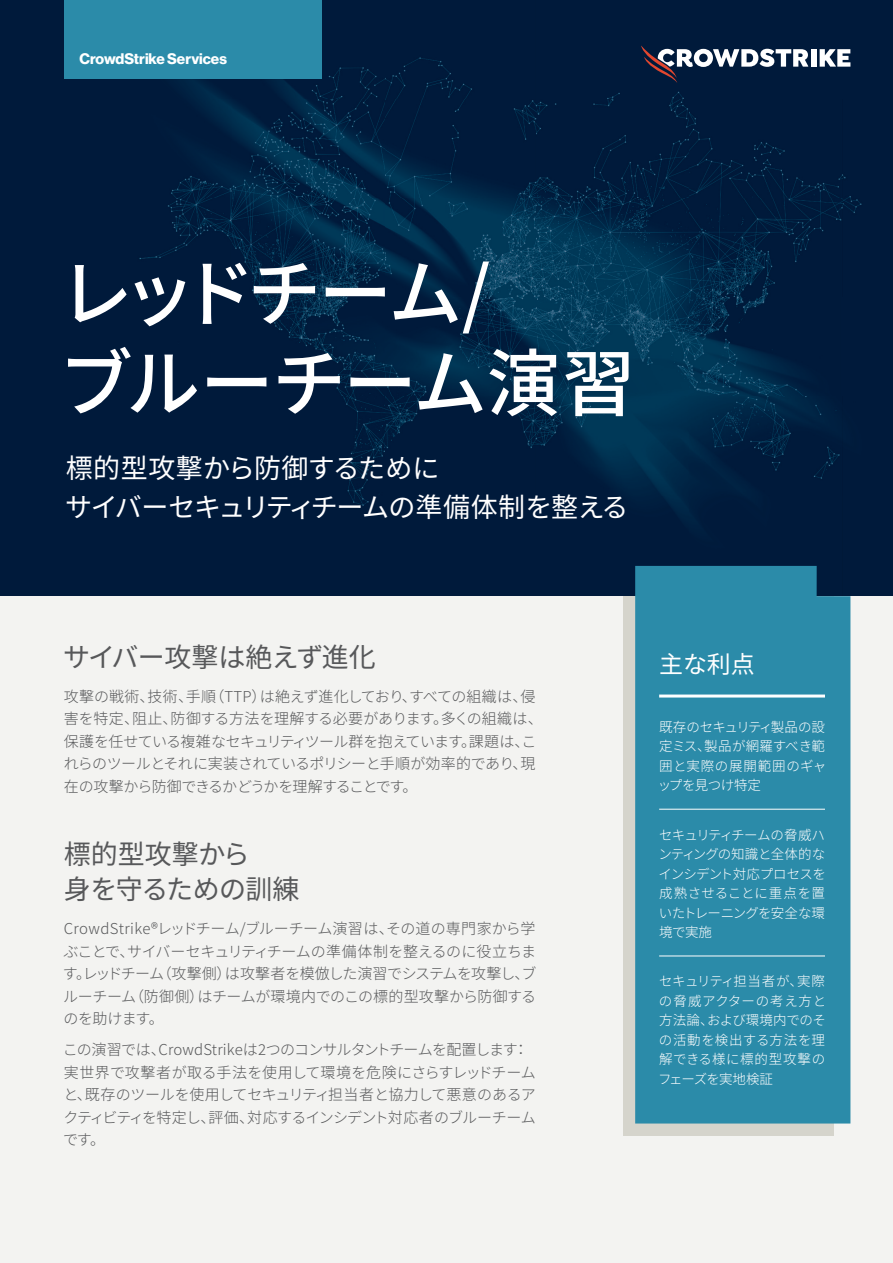
<style>
.page{position:relative;width:893px;height:1263px;background:#f3f3f1}
.page>*{position:absolute;margin:0;border:0;box-sizing:border-box;transform-origin:0 0}
.t1{font:500 73.5px/90px "Noto Sans JP";letter-spacing:-.04em;color:#fff}
.t2{font:27px/39px "Noto Sans JP";letter-spacing:-.03em;color:#fff}
.t3{font:27px/34.5px "Noto Sans JP";letter-spacing:-.015em;color:#57585a}
.t4{font:24px "Noto Sans JP";color:#fff}
.t5{font:300 15px/22.5px "Noto Sans JP";letter-spacing:-.03em;color:#57585a}
.t6{font:700 15px "Haas Grot Disp 75";color:#fff}
.t7{font:300 13.5px/19.5px "Noto Sans JP";letter-spacing:-.005em;color:#fff;text-align:justify}
</style>
<div class="page">
<div style="left:623px;top:596px;width:211px;height:539px;background:#d5d4cc"></div>
<div style="left:0;top:0;width:893px;height:595px;background:#001a3b"></div>
<img style="left:81px;top:45px;width:781px;height:521px">
<div style="left:64px;top:0;width:258px;height:78px;background:#2b8ba9"></div>
<div style="left:635px;top:566px;width:215px;height:557px;background:#2b8ba9"></div>
<hr style="left:659px;top:694px;width:166px;height:3px;background:#fff">
<hr style="left:659px;top:809px;width:166px;height:1px;background:#fff">
<hr style="left:659px;top:955px;width:166px;height:1px;background:#fff">
<div style="left:811px;top:49px;width:5px;height:18px;background:#fff"></div>
<svg style="left:820px;top:49px;width:30px;height:18px"></svg>
<svg style="left:641px;top:46px;width:167px;height:37px"></svg>
<p class="t6" style="left:80px;top:50px;width:149px">CrowdStrike Services</p>
<h1 class="t1" style="left:59px;top:250px;width:578px">レッドチーム/<br>ブルーチーム演習</h1>
<h2 class="t2" style="left:65px;top:449px;width:565px">標的型攻撃から防御するために<br>サイバーセキュリティチームの準備体制を整える</h2>
<h2 class="t3" style="left:63px;top:640px;width:314px">サイバー攻撃は絶えず進化</h2>
<p class="t5" style="left:64px;top:685px;width:480px">攻撃の戦術、技術、手順（TTP）は絶えず進化しており、すべての組織は、侵害を特定、阻止、防御する方法を理解する必要があります。多くの組織は、保護を任せている複雑なセキュリティツール群を抱えています。課題は、これらのツールとそれに実装されているポリシーと手順が効率的であり、現在の攻撃から防御できるかどうかを理解することです。</p>
<h2 class="t3" style="left:64px;top:838px;width:237px">標的型攻撃から<br>身を守るための訓練</h2>
<p class="t5" style="left:63px;top:918px;width:475px;text-align:justify">CrowdStrike®レッドチーム/ブルーチーム演習は、その道の専門家から学ぶことで、サイバーセキュリティチームの準備体制を整えるのに役立ちます。レッドチーム（攻撃側）は攻撃者を模倣した演習でシステムを攻撃し、ブルーチーム（防御側）はチームが環境内でのこの標的型攻撃から防御するのを助けます。</p>
<p class="t5" style="left:63px;top:1039px;width:475px">この演習では、CrowdStrikeは2つのコンサルタントチームを配置します：実世界で攻撃者が取る手法を使用して環境を危険にさらすレッドチームと、既存のツールを使用してセキュリティ担当者と協力して悪意のあるアクティビティを特定し、評価、対応するインシデント対応者のブルーチームです。</p>
<h3 class="t4" style="left:659px;top:651px;width:97px">主な利点</h3>
<p class="t7" style="left:658px;top:717px;width:170px">既存のセキュリティ製品の設定ミス、製品が網羅すべき範囲と実際の展開範囲のギャップを見つけ特定</p>
<p class="t7" style="left:658px;top:825px;width:169px">セキュリティチームの脅威ハンティングの知識と全体的なインシデント対応プロセスを成熟させることに重点を置いたトレーニングを安全な環境で実施</p>
<p class="t7" style="left:658px;top:972px;width:170px">セキュリティ担当者が、実際の脅威アクターの考え方と方法論、および環境内でのその活動を検出する方法を理解できる様に標的型攻撃のフェーズを実地検証</p>
</div>
